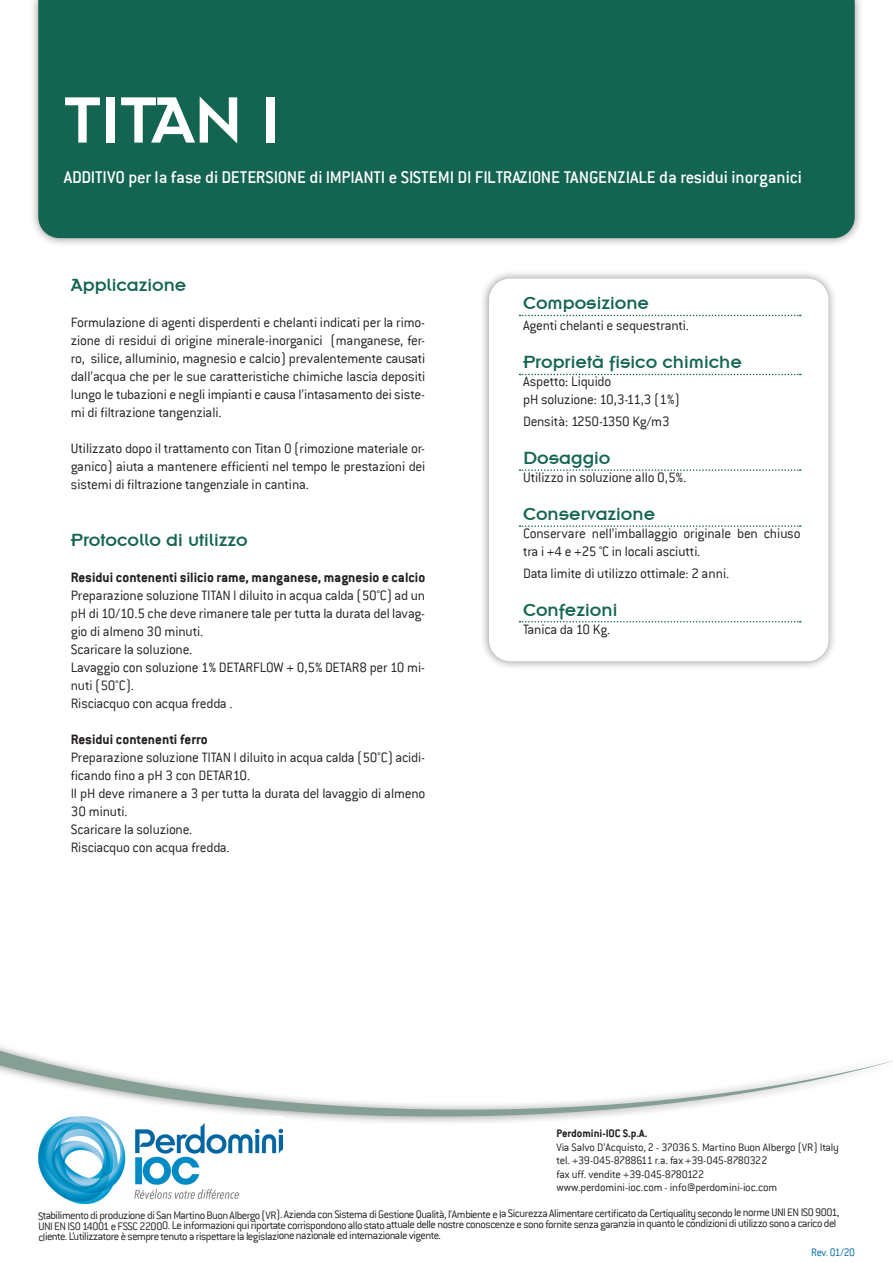
<style>
.page{position:relative;width:893px;height:1263px;background:#fff}
.page>*{position:absolute;margin:0;border:0;box-sizing:border-box;transform-origin:0 0}
._1_NOME_PRODOTTO{font:72px "Insignia";letter-spacing:-.01em;color:#fff}
._6_H4{font:19.5px "Insignia A";color:#136552}
._2_SOTTOTITOLO{font:500 18.75px "Conduit ITC";color:#fff}
.t1{font:300 15px/18px "Conduit ITC";letter-spacing:-.015em;color:#231f20}
.t2{font:700 15px "Conduit ITC";color:#231f20}
.pié_pagina{font:300 12px/10.9px "Conduit ITC";letter-spacing:-.045em;color:#231f20}
.pié_pagina-2{font:300 12px "Conduit ITC";letter-spacing:-.015em;color:#231f20}
.pié_pagina-3{font:300 12px "Conduit ITC";letter-spacing:-.01em;color:#231f20}
.pié_pagina-4{font:300 12px "Conduit ITC";letter-spacing:-.02em;color:#231f20}
.pié_pagina-5{font:700 12px "Conduit ITC";color:#231f20}
._8_REV{font:300 12px "Conduit ITC";letter-spacing:-.04em;color:#0068a9;scale:.95 1}
</style>
<div class="page">
<div style="left:29px;top:0;width:835px;height:248px;background:#231f20;opacity:.5"></div>
<div style="left:38px;top:0;width:817px;height:238px;background:#136552"></div>
<div style="left:480px;top:270px;width:357px;height:400px;background:#231f20;opacity:.5"></div>
<div style="left:489px;top:279px;width:339px;height:382px;background:#fff;border-radius:21px"></div>
<svg style="left:519px;top:315px;width:282px;height:1px"></svg>
<svg style="left:519px;top:374px;width:282px;height:1px"></svg>
<svg style="left:519px;top:469px;width:282px;height:2px"></svg>
<svg style="left:519px;top:525px;width:282px;height:2px"></svg>
<svg style="left:519px;top:621px;width:282px;height:1px"></svg>
<div style="left:0;top:851px;width:893px;height:274px;background:#231f20;opacity:.5"></div>
<svg style="left:0;top:860px;width:893px;height:256px"></svg>
<img style="left:38px;top:1117px;width:245px;height:86px">
<p class="_1_NOME_PRODOTTO" style="left:64px;top:83px;width:218px">TITAN I</p>
<p class="_2_SOTTOTITOLO" style="left:64px;top:166px;width:739px">ADDITIVO per la fase di DETERSIONE di IMPIANTI e SISTEMI DI FILTRAZIONE TANGENZIALE da residui inorganici</p>
<p class="_6_H4" style="left:71px;top:275px;width:117px">Applicazione</p>
<p class="t1" style="left:71px;top:313px;width:356px;text-align:justify">Formulazione di agenti disperdenti e chelanti indicati per la rimo&shy;zione di residui di origine minerale-inorganici (manganese, fer&shy;ro, silice, alluminio, magnesio e calcio) prevalentemente causati dall’acqua che per le sue caratteristiche chimiche lascia depositi lungo le tubazioni e negli impianti e causa l’intasamento dei siste&shy;mi di filtrazione tangenziali.</p>
<p class="t1" style="left:71px;top:439px;width:356px;text-align:justify">Utilizzato dopo il trattamento con Titan O (rimozione materiale or&shy;ganico) aiuta a mantenere efficienti nel tempo le prestazioni dei sistemi di filtrazione tangenziale in cantina.</p>
<p class="_6_H4" style="left:71px;top:530px;width:178px">Protocollo di utilizzo</p>
<p class="t2" style="left:71px;top:568px;width:356px">Residui contenenti silicio rame, manganese, magnesio e calcio</p>
<p class="t1" style="left:71px;top:586px;width:356px;text-align:justify">Preparazione soluzione TITAN I diluito in acqua calda (50°C) ad un pH di 10/10.5 che deve rimanere tale per tutta la durata del lavag&shy;gio di almeno 30 minuti.</p>
<p class="t1" style="left:71px;top:640px;width:123px">Scaricare la soluzione.</p>
<p class="t1" style="left:71px;top:658px;width:356px">Lavaggio con soluzione 1% DETARFLOW + 0,5% DETAR8 per 10 mi&shy;nuti (50°C).</p>
<p class="t1" style="left:71px;top:694px;width:163px">Risciacquo con acqua fredda .</p>
<p class="t2" style="left:71px;top:730px;width:138px">Residui contenenti ferro</p>
<p class="t1" style="left:71px;top:748px;width:356px">Preparazione soluzione TITAN I diluito in acqua calda (50°C) acidi&shy;ficando fino a pH 3 con DETAR10.</p>
<p class="t1" style="left:71px;top:784px;width:356px">Il pH deve rimanere a 3 per tutta la durata del lavaggio di almeno<br>30 minuti.</p>
<p class="t1" style="left:71px;top:820px;width:123px">Scaricare la soluzione.</p>
<p class="t1" style="left:71px;top:838px;width:160px">Risciacquo con acqua fredda.</p>
<p class="_6_H4" style="left:523px;top:293px;width:128px">Composizione</p>
<p class="t1" style="left:523px;top:317px;width:167px">Agenti chelanti e sequestranti.</p>
<p class="_6_H4" style="left:523px;top:352px;width:220px">Proprietà fisico chimiche</p>
<p class="t1" style="left:523px;top:373px;width:90px">Aspetto: Liquido</p>
<p class="t1" style="left:523px;top:391px;width:158px">pH soluzione: 10,3-11,3 (1%)</p>
<p class="t1" style="left:523px;top:412px;width:148px">Densità: 1250-1350 Kg/m3</p>
<p class="_6_H4" style="left:523px;top:448px;width:89px">Dosaggio</p>
<p class="t1" style="left:523px;top:468px;width:165px">Utilizzo in soluzione allo 0,5%.</p>
<p class="_6_H4" style="left:523px;top:504px;width:134px">Conservazione</p>
<p class="t1" style="left:523px;top:524px;width:279px">Conservare nell’imballaggio originale ben chiuso tra i +4 e +25 °C in locali asciutti.</p>
<p class="t1" style="left:523px;top:564px;width:208px">Data limite di utilizzo ottimale: 2 anni.</p>
<p class="_6_H4" style="left:523px;top:600px;width:96px">Confezioni</p>
<p class="t1" style="left:523px;top:620px;width:89px">Tanica da 10 Kg.</p>
<p class="pié_pagina-5" style="left:557px;top:1126px;width:93px">Perdomini-IOC S.p.A.</p>
<p class="pié_pagina-2" style="left:557px;top:1140px;width:284px">Via Salvo D’Acquisto, 2 - 37036 S. Martino Buon Albergo (VR) Italy</p>
<p class="pié_pagina" style="left:557px;top:1155px;width:212px">tel. +39-045-8788611 r.a. fax +39-045-8780322</p>
<p class="pié_pagina-4" style="left:557px;top:1167px;width:149px">fax uff. vendite +39-045-8780122</p>
<p class="pié_pagina-3" style="left:557px;top:1181px;width:222px">www.perdomini-ioc.com - info@perdomini-ioc.com</p>
<p class="pié_pagina" style="left:38px;top:1208px;width:803px">Stabilimento di produzione di San Martino Buon Albergo (VR). Azienda con Sistema di Gestione Qualità, l’Ambiente e la Sicurezza Alimentare certificato da Certiquality secondo le norme UNI EN ISO 9001,<br>UNI EN ISO 14001 e FSSC 22000. Le informazioni qui riportate corrispondono allo stato attuale delle nostre conoscenze e sono fornite senza garanzia in quanto le condizioni di utilizzo sono a carico del cliente. L’utilizzatore è sempre tenuto a rispettare la legislazione nazionale ed internazionale vigente.</p>
<p class="_8_REV" style="left:811px;top:1246px;width:48px">Rev. 01/20</p>
</div>
